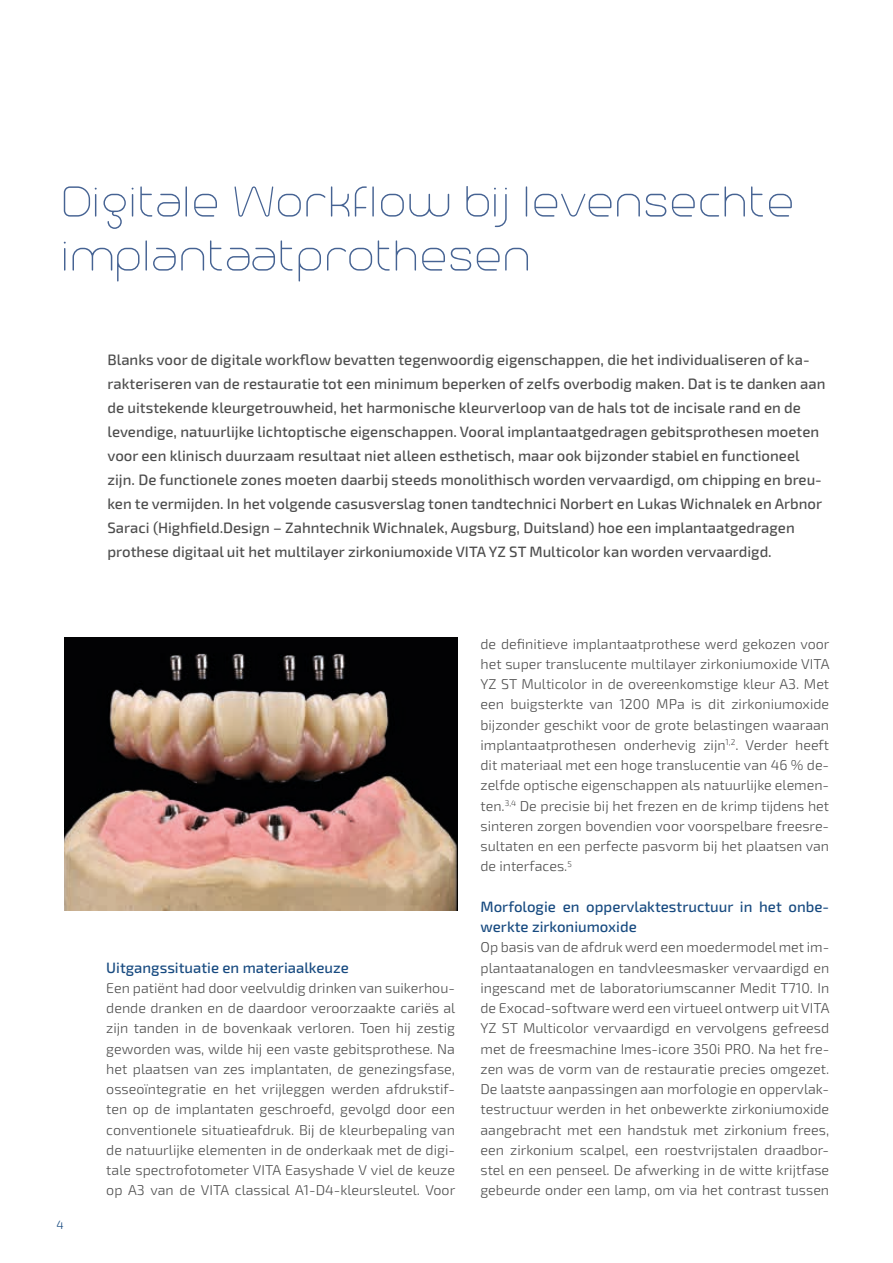
<style>
.page{position:relative;width:893px;height:1263px;background:#fff}
.page>*{position:absolute;margin:0;border:0;box-sizing:border-box;transform-origin:0 0}
.t1{font:100 54px/54px "Trench";color:#466393}
.t2{font:500 15px/24px "Exo 2.0";color:#4d4d4d}
.t3{font:500 15px/20.2px "Exo 2.0";color:#174a80}
.t4{font:300 14.25px/20.2px "Exo 2.0";color:#4d4d4d;text-align:justify}
.t5{font:300 12px "Exo 2.0";color:#174a80}
</style>
<div class="page">
<img style="left:64px;top:638px;width:393px;height:273px">
<h1 class="t1" style="left:64px;top:176px;width:735px">Digitale Workflow bij levensechte implantaatprothesen</h1>
<p class="t2" style="left:107px;top:348px;width:720px">Blanks voor de digitale workflow bevatten tegenwoordig eigenschappen, die het individualiseren of ka&shy;rakteriseren van de restauratie tot een minimum beperken of zelfs overbodig maken. Dat is te danken aan de uitstekende kleurgetrouwheid, het harmonische kleurverloop van de hals tot de incisale rand en de levendige, natuurlijke lichtoptische eigenschappen. Vooral implantaatgedragen gebitsprothesen moeten voor een klinisch duurzaam resultaat niet alleen esthetisch, maar ook bijzonder stabiel en functioneel zijn. De functionele zones moeten daarbij steeds monolithisch worden vervaardigd, om chipping en breu&shy;ken te vermijden. In het volgende casusverslag tonen tandtechnici Norbert en Lukas Wichnalek en Arbnor Saraci (Highfield.Design – Zahntechnik Wichnalek, Augsburg, Duitsland) hoe een implantaatgedragen prothese digitaal uit het multilayer zirkoniumoxide VITA YZ ST Multicolor kan worden vervaardigd.</p>
<p class="t5" style="left:56px;top:1218px;width:9px">4</p>
<p class="t3" style="left:106px;top:958px;width:244px">Uitgangssituatie en materiaalkeuze</p>
<p class="t4" style="left:106px;top:978px;width:351px">Een patiënt had door veelvuldig drinken van suikerhou&shy;dende dranken en de daardoor veroorzaakte cariës al zijn tanden in de bovenkaak verloren. Toen hij zestig geworden was, wilde hij een vaste gebitsprothese. Na het plaatsen van zes implantaten, de genezingsfase, osseoïntegratie en het vrijleggen werden afdrukstif&shy;ten op de implantaten geschroefd, gevolgd door een conventionele situatieafdruk. Bij de kleurbepaling van de natuurlijke elementen in de onderkaak met de digi&shy;tale spectrofotometer VITA Easyshade V viel de keuze op A3 van de VITA classical A1-D4-kleursleutel. Voor</p>
<p class="t4" style="left:480px;top:634px;width:351px">de definitieve implantaatprothese werd gekozen voor het super translucente multilayer zirkoniumoxide VITA YZ ST Multicolor in de overeenkomstige kleur A3. Met een buigsterkte van 1200 MPa is dit zirkoniumoxide bijzonder geschikt voor de grote belastingen waaraan implantaatprothesen onderhevig zijn<sup>1,2</sup>. Verder heeft dit materiaal met een hoge translucentie van 46 % de&shy;zelfde optische eigenschappen als natuurlijke elemen&shy;ten.<sup>3,4</sup> De precisie bij het frezen en de krimp tijdens het sinteren zorgen bovendien voor voorspelbare freesre&shy;sultaten en een perfecte pasvorm bij het plaatsen van de interfaces.<sup>5</sup></p>
<p class="t3" style="left:480px;top:897px;width:350px">Morfologie en oppervlaktestructuur in het onbe&shy;werkte zirkoniumoxide</p>
<p class="t4" style="left:480px;top:938px;width:351px">Op basis van de afdruk werd een moedermodel met im&shy;plantaatanalogen en tandvleesmasker vervaardigd en ingescand met de laboratoriumscanner Medit T710. In de Exocad-software werd een virtueel ontwerp uit VITA YZ ST Multicolor vervaardigd en vervolgens gefreesd met de freesmachine Imes-icore 350i PRO. Na het fre&shy;zen was de vorm van de restauratie precies omgezet.<br>De laatste aanpassingen aan morfologie en oppervlak&shy;testructuur werden in het onbewerkte zirkoniumoxide aangebracht met een handstuk met zirkonium frees, een zirkonium scalpel, een roestvrijstalen draadbor&shy;stel en een penseel. De afwerking in de witte krijtfase gebeurde onder een lamp, om via het contrast tussen</p>
</div>
